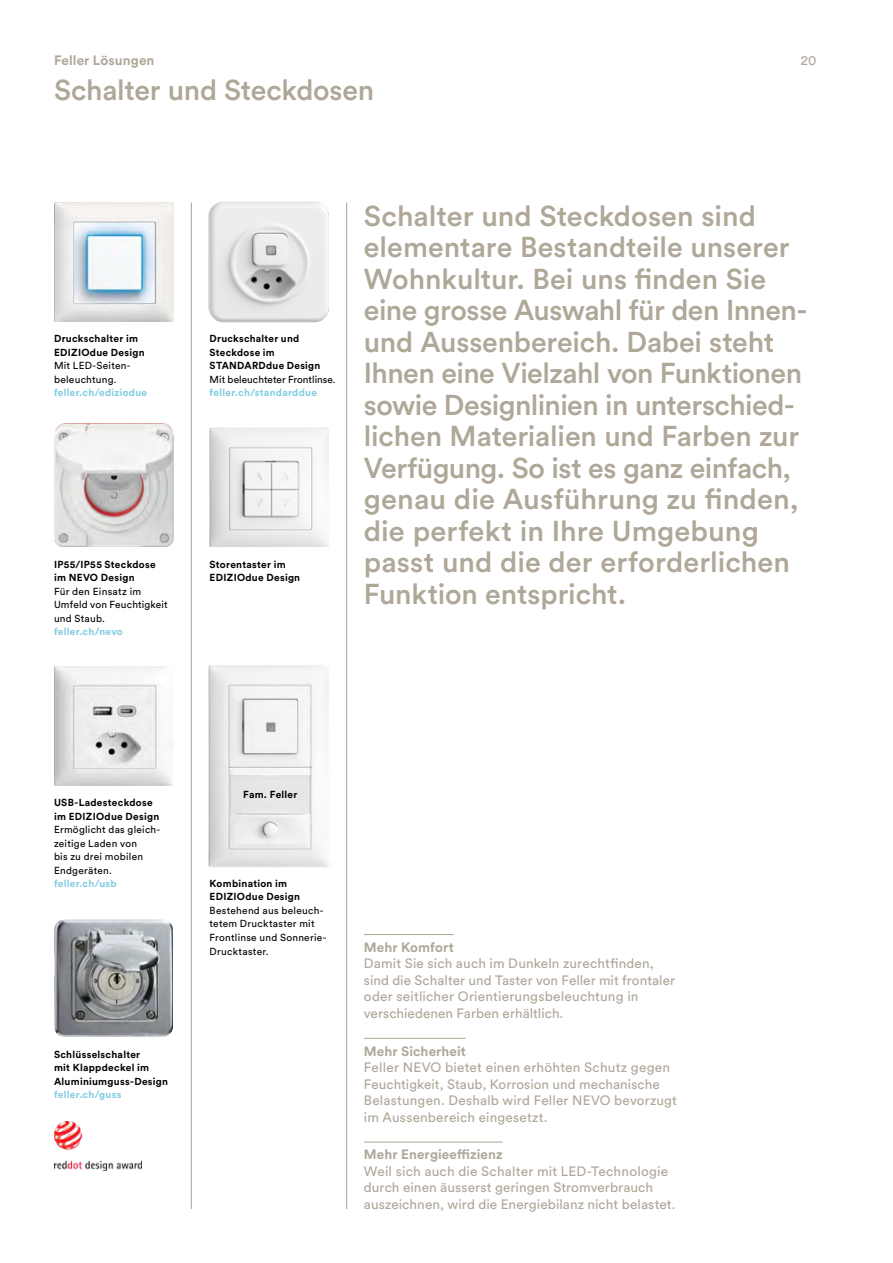
<style>
.page{position:relative;width:893px;height:1263px;background:#fff}
.page>*{position:absolute;margin:0;border:0;box-sizing:border-box;transform-origin:0 0}
.t1{font:500 28.5px/31.5px "Circular Std";letter-spacing:-.005em;color:#afa798}
.t2{font:13.5px/16.5px "Circular Std";letter-spacing:.01em;color:#afa798}
.t3{font:700 13.5px "Circular Std";letter-spacing:.01em;color:#afa798}
.d_Lauftext_9_11_4{font:700 10.2px/13.5px "Circular Std";letter-spacing:.025em;color:#000}
.d_Lauftext_9_11_4-2{font:10.2px/13.5px "Circular Std";letter-spacing:.025em;color:#000}
.d_Lauftext_9_11_4-3{font:700 10.2px "Circular Std";letter-spacing:.025em;color:#7fcce2}
.s1{font-weight:400}
.s2{color:#7fcce2}
.s3{font-weight:700}
</style>
<div class="page">
<img style="left:54px;top:202px;width:119px;height:119px">
<img style="left:74px;top:222px;width:81px;height:81px">
<img style="left:54px;top:423px;width:119px;height:124px">
<img style="left:208px;top:665px;width:121px;height:202px">
<img style="left:208px;top:201px;width:121px;height:122px">
<img style="left:210px;top:428px;width:119px;height:119px">
<img style="left:54px;top:666px;width:119px;height:119px">
<img style="left:54px;top:1121px;width:88px;height:49px">
<img style="left:54px;top:919px;width:119px;height:118px">
<hr style="left:191px;top:202px;width:1px;height:1007px;background:#afa798">
<hr style="left:364px;top:934px;width:90px;height:1px;background:#afa798">
<hr style="left:364px;top:1038px;width:102px;height:1px;background:#afa798">
<hr style="left:364px;top:1142px;width:139px;height:1px;background:#afa798">
<hr style="left:346px;top:202px;width:1px;height:1007px;background:#afa798">
<p class="t3" style="left:54px;top:51px;width:102px">Feller Lösungen</p>
<p class="t2" style="left:801px;top:52px;width:17px">20</p>
<p class="t1" style="left:54px;top:73px;width:322px">Schalter und Steckdosen</p>
<p class="d_Lauftext_9_11_4" style="left:54px;top:332px;width:86px">Druckschalter im</p>
<p class="d_Lauftext_9_11_4" style="left:54px;top:345px;width:92px">EDIZIOdue Design</p>
<p class="d_Lauftext_9_11_4-2" style="left:54px;top:359px;width:78px">Mit LED-Seiten&shy;beleuchtung.</p>
<p class="d_Lauftext_9_11_4-3" style="left:54px;top:386px;width:95px">feller.ch/ediziodue</p>
<p class="d_Lauftext_9_11_4" style="left:54px;top:557px;width:103px">IP55/IP55 Steckdose</p>
<p class="d_Lauftext_9_11_4" style="left:54px;top:571px;width:82px">im NEVO Design</p>
<p class="d_Lauftext_9_11_4-2" style="left:54px;top:584px;width:115px">Für den Einsatz im<br>Umfeld von Feuchtigkeit und Staub.</p>
<p class="d_Lauftext_9_11_4-3" style="left:54px;top:625px;width:70px">feller.ch/nevo</p>
<p class="d_Lauftext_9_11_4" style="left:210px;top:332px;width:128px">Druckschalter und<br>Steckdose im<br>STANDARDdue Design<br><span class="s1">Mit beleuchteter Frontlinse. </span><span class="s2">feller.ch/standarddue</span></p>
<p class="d_Lauftext_9_11_4" style="left:210px;top:557px;width:92px">Storentaster im<br>EDIZIOdue Design</p>
<p class="t1" style="left:364px;top:199px;width:445px">Schalter und Steckdosen sind elementare Bestandteile unserer<br>Wohnkultur. Bei uns finden Sie eine grosse Auswahl für den Innen&shy;und Aussenbereich. Dabei steht<br>Ihnen eine Vielzahl von Funktionen sowie Designlinien in unterschied&shy;lichen Materialien und Farben zur<br>Verfügung. So ist es ganz einfach, genau die Ausführung zu finden, die perfekt in Ihre Umgebung passt und die der erforderlichen<br>Funktion entspricht.</p>
<p class="d_Lauftext_9_11_4" style="left:54px;top:796px;width:100px">USB-Ladesteckdose</p>
<p class="d_Lauftext_9_11_4-2" style="left:54px;top:809px;width:108px"><span class="s3">im EDIZIOdue Design<br></span>Ermöglicht das gleich&shy;zeitige Laden von<br>bis zu drei mobilen<br>Endgeräten.</p>
<p class="d_Lauftext_9_11_4-3" style="left:54px;top:877px;width:64px">feller.ch/usb</p>
<p class="d_Lauftext_9_11_4" style="left:54px;top:1047px;width:116px">Schlüsselschalter<br>mit Klappdeckel im<br>Aluminiumguss-Design</p>
<p class="d_Lauftext_9_11_4-3" style="left:54px;top:1088px;width:69px">feller.ch/guss</p>
<p class="d_Lauftext_9_11_4" style="left:243px;top:788px;width:56px">Fam. Feller</p>
<p class="d_Lauftext_9_11_4-2" style="left:210px;top:876px;width:118px"><span class="s3">Kombination im<br>EDIZIOdue Design<br></span>Bestehend aus beleuch&shy;tetem Drucktaster mit<br>Frontlinse und Sonnerie-<br>Drucktaster.</p>
<p class="t2" style="left:364px;top:939px;width:313px"><span class="s3">Mehr Komfort<br></span>Damit Sie sich auch im Dunkeln zurechtfinden, sind die Schalter und Taster von Feller mit frontaler oder seitlicher Orientierungsbeleuchtung in verschiedenen Farben erhältlich.</p>
<p class="t2" style="left:364px;top:1042px;width:315px"><span class="s3">Mehr Sicherheit<br></span>Feller NEVO bietet einen erhöhten Schutz gegen Feuchtigkeit, Staub, Korrosion und mechanische Belastungen. Deshalb wird Feller NEVO bevorzugt im Aussenbereich eingesetzt.</p>
<p class="t2" style="left:364px;top:1146px;width:313px"><span class="s3">Mehr Energieeffizienz<br></span>Weil sich auch die Schalter mit LED-Technologie durch einen äusserst geringen Stromverbrauch auszeichnen, wird die Energiebilanz nicht belastet.</p>
</div>
